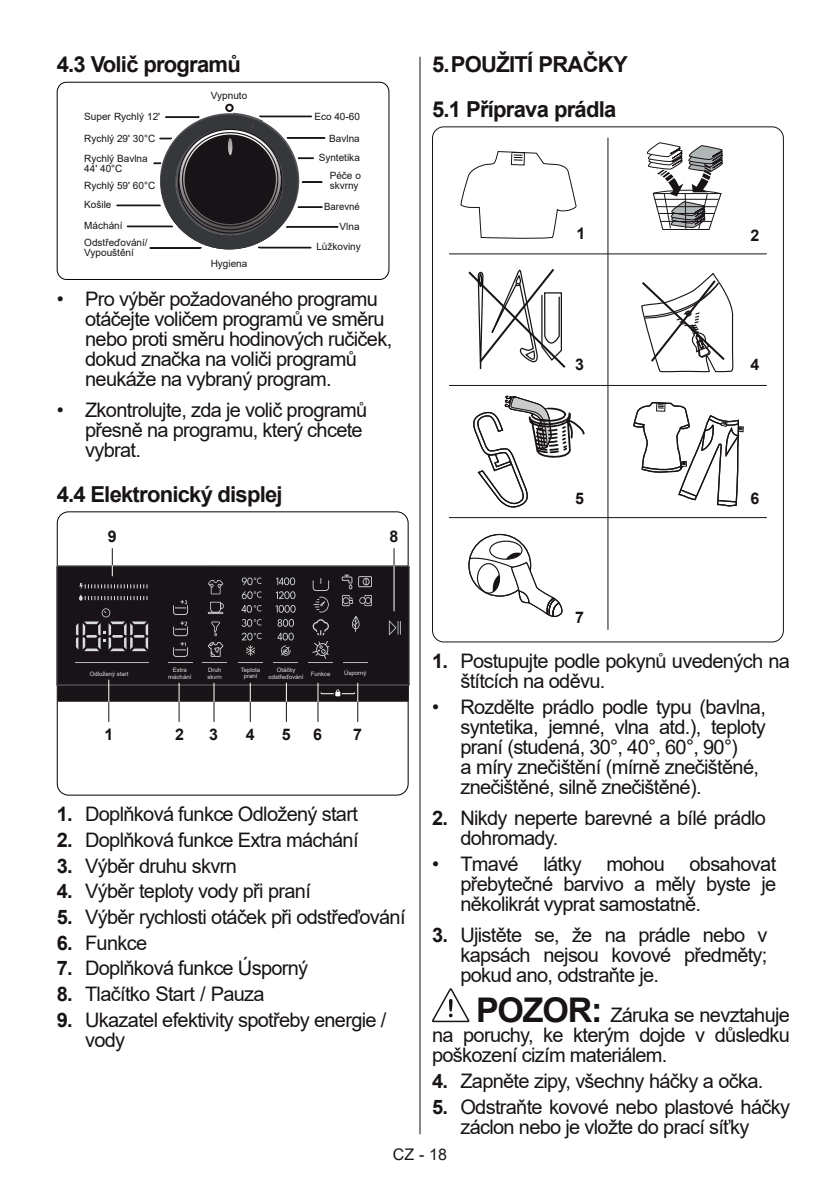
<style>
.page{position:relative;width:840px;height:1191px;background:#fff}
.page>*{position:absolute;margin:0;border:0;box-sizing:border-box;transform-origin:0 0}
.t1{font:700 22px/44.6px "Arial";letter-spacing:-.035em;color:#181317}
.t2{font:20px/20px "Arial";letter-spacing:-.035em;color:#181317}
.t3{font:700 16px "Arial";color:#181317}
.t4{font:16px "Arial";color:#181317}
.t5{font:10px/10px "Arial";color:#181317}
.t6{font:10px "Arial";color:#181317;scale:.96 1}
.t7{font:6px/6.6px "Arial";color:#dcdddf;text-align:center}
.s1{font-weight:700}
.s2{font-weight:700;font-size:34px}
</style>
<div class="page">
<hr style="left:419px;top:57px;width:1px;height:1077px;background:#181317">
<div style="left:57px;top:82px;width:332px;height:198px;border:1px solid #000;border-radius:9px"></div>
<svg style="left:393px;top:548px;width:1px;height:17px"></svg>
<svg style="left:646px;top:142px;width:77px;height:88px"></svg>
<hr style="left:607px;top:138px;width:1px;height:492px;background:#181317">
<hr style="left:449px;top:253px;width:317px;height:1px;background:#181317">
<hr style="left:449px;top:385px;width:317px;height:1px;background:#181317">
<hr style="left:449px;top:517px;width:317px;height:1px;background:#181317">
<svg style="left:473px;top:395px;width:112px;height:113px"></svg>
<svg style="left:468px;top:540px;width:95px;height:78px"></svg>
<svg style="left:459px;top:151px;width:117px;height:218px"></svg>
<svg style="left:633px;top:273px;width:110px;height:234px"></svg>
<svg style="left:432px;top:988px;width:36px;height:34px"></svg>
<svg style="left:225px;top:104px;width:8px;height:8px"></svg>
<svg style="left:116px;top:112px;width:222px;height:137px"></svg>
<hr style="left:58px;top:565px;width:349px;height:2px;background:#515356">
<hr style="left:56px;top:567px;width:2px;height:117px;background:#515356">
<hr style="left:408px;top:567px;width:1px;height:117px;background:#515356">
<div style="left:57px;top:566px;width:351px;height:136px;background:#181317"></div>
<svg style="left:79px;top:583px;width:68px;height:18px"></svg>
<svg style="left:76px;top:608px;width:72px;height:43px"></svg>
<svg style="left:359px;top:595px;width:12px;height:11px"></svg>
<svg style="left:358px;top:576px;width:13px;height:11px"></svg>
<svg style="left:341px;top:574px;width:11px;height:15px"></svg>
<svg style="left:352px;top:616px;width:8px;height:16px"></svg>
<svg style="left:242px;top:577px;width:19px;height:8px"></svg>
<svg style="left:242px;top:591px;width:19px;height:8px"></svg>
<svg style="left:241px;top:605px;width:20px;height:8px"></svg>
<svg style="left:276px;top:577px;width:19px;height:8px"></svg>
<svg style="left:276px;top:591px;width:19px;height:8px"></svg>
<svg style="left:275px;top:605px;width:20px;height:8px"></svg>
<svg style="left:277px;top:619px;width:17px;height:36px"></svg>
<svg style="left:211px;top:621px;width:9px;height:15px"></svg>
<svg style="left:208px;top:580px;width:15px;height:14px"></svg>
<svg style="left:208px;top:602px;width:16px;height:12px"></svg>
<svg style="left:342px;top:595px;width:11px;height:11px"></svg>
<svg style="left:312px;top:578px;width:17px;height:34px"></svg>
<svg style="left:173px;top:621px;width:15px;height:15px"></svg>
<svg style="left:173px;top:600px;width:15px;height:15px"></svg>
<svg style="left:312px;top:619px;width:17px;height:16px"></svg>
<svg style="left:312px;top:641px;width:18px;height:18px"></svg>
<svg style="left:241px;top:619px;width:21px;height:37px"></svg>
<svg style="left:208px;top:642px;width:16px;height:15px"></svg>
<svg style="left:173px;top:642px;width:15px;height:15px"></svg>
<hr style="left:75px;top:661px;width:73px;height:1px;background:#b0b5b6">
<svg style="left:388px;top:620px;width:13px;height:15px"></svg>
<hr style="left:58px;top:684px;width:349px;height:1px;background:#515356">
<svg style="left:108px;top:679px;width:1px;height:43px"></svg>
<svg style="left:178px;top:682px;width:1px;height:40px"></svg>
<svg style="left:213px;top:682px;width:1px;height:40px"></svg>
<svg style="left:250px;top:682px;width:1px;height:40px"></svg>
<svg style="left:286px;top:682px;width:1px;height:40px"></svg>
<svg style="left:317px;top:682px;width:41px;height:40px"></svg>
<hr style="left:393px;top:565px;width:1px;height:46px;background:#fff">
<svg style="left:112px;top:548px;width:1px;height:28px"></svg>
<p class="t1" style="left:57px;top:44px;width:185px">4.3 Volič programů</p>
<p class="t5" style="left:84px;top:112px;width:77px">Super Rychlý 12'</p>
<p class="t5" style="left:84px;top:129px;width:72px;line-height:20px">Rychlý 29' 30°C<br>Rychlý Bavlna</p>
<p class="t5" style="left:84px;top:164px;width:40px">44' 40°C</p>
<p class="t5" style="left:84px;top:181px;width:72px">Rychlý 59' 60°C</p>
<p class="t5" style="left:211px;top:91px;width:38px">Vypnuto</p>
<p class="t5" style="left:314px;top:112px;width:47px">Eco 40-60</p>
<p class="t5" style="left:329px;top:134px;width:32px">Bavlna</p>
<p class="t5" style="left:318px;top:153px;width:43px">Syntetika</p>
<p class="t5" style="left:329px;top:172px;width:33px">Péče o skvrny</p>
<p class="t5" style="left:84px;top:201px;width:29px">Košile</p>
<p class="t6" style="left:324px;top:203px;width:39px">Barevné</p>
<p class="t5" style="left:84px;top:222px;width:40px">Máchání</p>
<p class="t5" style="left:84px;top:238px;width:65px">Odstřeďování/<br>Vypouštění</p>
<p class="t5" style="left:210px;top:259px;width:38px">Hygiena</p>
<p class="t5" style="left:339px;top:222px;width:22px">Vlna</p>
<p class="t5" style="left:316px;top:243px;width:46px">Lůžkoviny</p>
<p class="t2" style="left:85px;top:290px;width:308px;text-indent:-28px">• Pro výběr požadovaného programu otáčejte voličem programů ve směru nebo proti směru hodinových ručiček, dokud značka na voliči programů neukáže na vybraný program.</p>
<p class="t2" style="left:85px;top:402px;width:283px;text-indent:-28px">• Zkontrolujte, zda je volič programů přesně na programu, který chcete vybrat.</p>
<p class="t1" style="left:57px;top:473px;width:227px">4.4 Elektronický displej</p>
<p class="t3" style="left:108px;top:530px;width:10px">9</p>
<p class="t3" style="left:389px;top:530px;width:10px">8</p>
<p class="t1" style="left:432px;top:44px;width:197px">5. POUŽITÍ PRAČKY<br>5.1 Příprava prádla</p>
<p class="t3" style="left:576px;top:227px;width:10px">1</p>
<p class="t3" style="left:575px;top:359px;width:10px">3</p>
<p class="t3" style="left:575px;top:492px;width:10px">5</p>
<p class="t3" style="left:750px;top:229px;width:10px">2</p>
<p class="t3" style="left:750px;top:359px;width:10px">4</p>
<p class="t3" style="left:750px;top:492px;width:10px">6</p>
<p class="t7" style="left:168px;top:667px;width:25px">Extra máchání</p>
<p class="t7" style="left:241px;top:667px;width:21px">Teplota praní</p>
<p class="t7" style="left:310px;top:671px;width:21px">Funkce</p>
<p class="t7" style="left:90px;top:671px;width:40px">Odložený start</p>
<p class="t7" style="left:268px;top:667px;width:37px">Otáčky odstřeďování</p>
<p class="t7" style="left:344px;top:670px;width:24px">Úsporný</p>
<p class="t7" style="left:207px;top:667px;width:16px;text-align:left">Druh skvrn</p>
<p class="t3" style="left:104px;top:728px;width:10px">1</p>
<p class="t3" style="left:175px;top:728px;width:10px">2</p>
<p class="t3" style="left:209px;top:728px;width:10px">3</p>
<p class="t3" style="left:246px;top:728px;width:10px">4</p>
<p class="t3" style="left:282px;top:728px;width:10px">5</p>
<p class="t3" style="left:313px;top:728px;width:10px">6</p>
<p class="t3" style="left:353px;top:728px;width:10px">7</p>
<p class="t2" style="left:57px;top:806px;width:302px"><span class="s1">1.</span> Doplňková funkce Odložený start</p>
<p class="t2" style="left:57px;top:831px;width:303px"><span class="s1">2.</span> Doplňková funkce Extra máchání</p>
<p class="t2" style="left:57px;top:857px;width:181px"><span class="s1">3.</span> Výběr druhu skvrn</p>
<p class="t2" style="left:57px;top:883px;width:255px"><span class="s1">4.</span> Výběr teploty vody při praní</p>
<p class="t2" style="left:57px;top:908px;width:350px"><span class="s1">5.</span> Výběr rychlosti otáček při odstřeďování</p>
<p class="t2" style="left:57px;top:934px;width:92px"><span class="s1">6.</span> Funkce</p>
<p class="t2" style="left:57px;top:960px;width:253px"><span class="s1">7.</span> Doplňková funkce Úsporný</p>
<p class="t2" style="left:57px;top:985px;width:209px"><span class="s1">8.</span> Tlačítko Start / Pauza</p>
<p class="t2" style="left:85px;top:1011px;width:302px;text-indent:-28px"><span class="s1">9.</span> Ukazatel efektivity spotřeby energie / vody</p>
<p class="t3" style="left:575px;top:611px;width:10px">7</p>
<p class="t2" style="left:460px;top:653px;width:331px;text-indent:-28px"><span class="s1">1.</span> Postupujte podle pokynů uvedených na štítcích na oděvu.</p>
<p class="t2" style="left:460px;top:699px;width:307px;text-indent:-28px">• Rozdělte prádlo podle typu (bavlna, syntetika, jemné, vlna atd.), teploty praní (studená, 30°, 40°, 60°, 90°)<br>a míry znečištění (mírně znečištěné, znečištěné, silně znečištěné).</p>
<p class="t2" style="left:460px;top:810px;width:307px;text-indent:-28px"><span class="s1">2.</span> Nikdy neperte barevné a bílé prádlo dohromady.</p>
<p class="t2" style="left:460px;top:856px;width:317px;text-align:justify;text-indent:-28px">• Tmavé látky mohou obsahovat přebytečné barvivo a měly byste je několikrát vyprat samostatně.</p>
<p class="t2" style="left:460px;top:927px;width:308px;text-align:justify;text-indent:-28px"><span class="s1">3.</span> Ujistěte se, že na prádle nebo v kapsách nejsou kovové předměty; pokud ano, odstraňte je.</p>
<p class="t2" style="left:432px;top:1007px;width:359px;text-align:justify;text-indent:44px"><span class="s2">POZOR:</span> Záruka se nevztahuje na poruchy, ke kterým dojde v důsledku poškození cizím materiálem.</p>
<p class="t2" style="left:432px;top:1072px;width:333px"><span class="s1">4.</span> Zapněte zipy, všechny háčky a očka.</p>
<p class="t2" style="left:460px;top:1098px;width:331px;text-indent:-28px"><span class="s1">5.</span> Odstraňte kovové nebo plastové háčky záclon nebo je vložte do prací síťky</p>
<p class="t4" style="left:392px;top:1148px;width:56px">CZ - 18</p>
</div>
